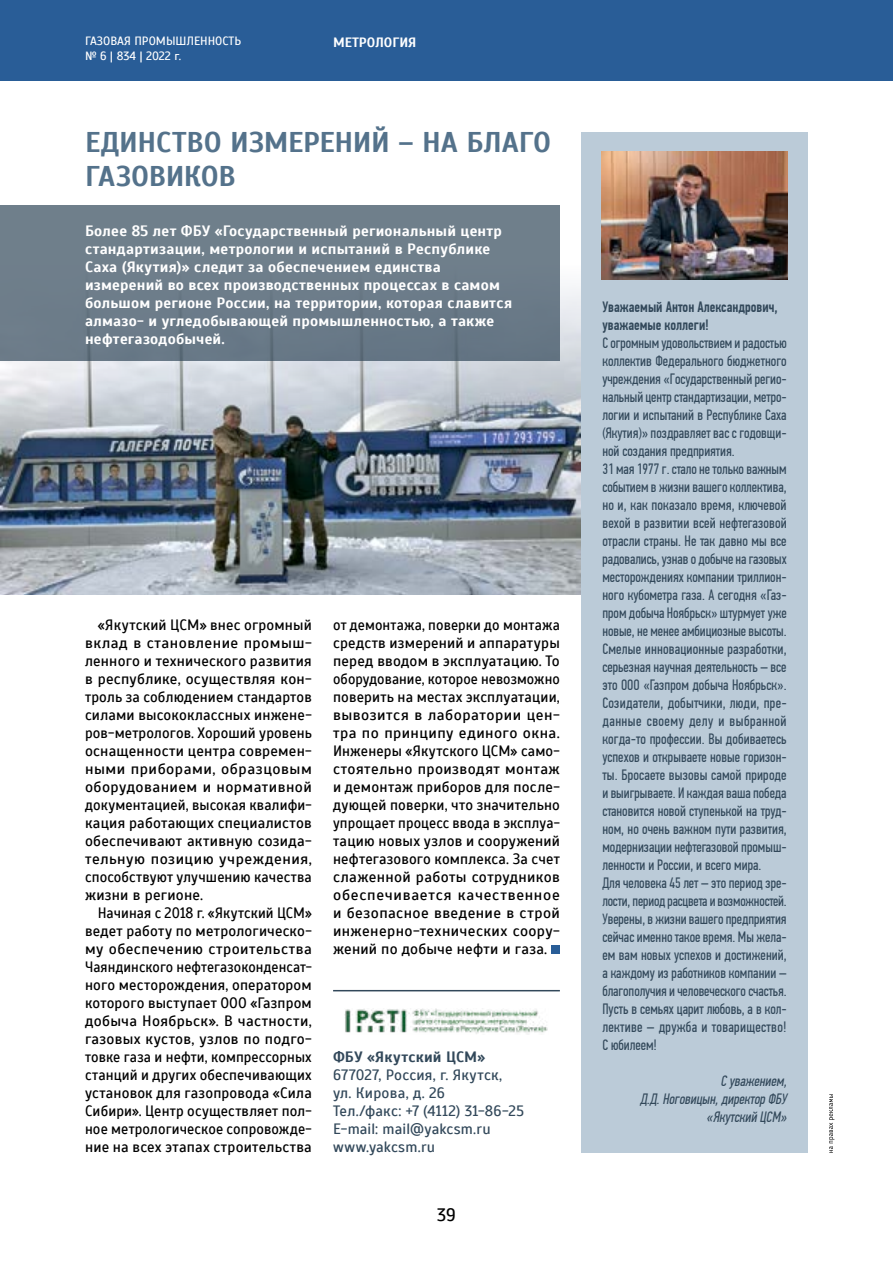
<style>
.page{position:relative;width:893px;height:1263px;background:#fff}
.page>*{position:absolute;margin:0;border:0;box-sizing:border-box;transform-origin:0 0}
.t1{font:700 28.5px/34.2px "Scada";letter-spacing:-.01em;color:#54728b}
.t2{font:18px "Scada";color:#000}
.t3{font:15px/18px "PF Din Text Comp Pro";color:#32485a}
.t4{font:15px/18px "Scada";letter-spacing:.015em;color:#000;text-align:justify;scale:.94 1}
.t5{font:15px/18px "Scada";letter-spacing:.015em;color:#000;text-align:justify}
.t6{font:700 15px/18px "Scada";letter-spacing:.015em;color:#fff}
.t7{font:15px/18px "Scada";letter-spacing:.015em;color:#32485a}
.t8{font:italic 15px/18px "PF Din Text Comp Pro";color:#32485a;text-align:right}
.t9{font:500 15px/18px "PF Din Text Comp Pro";color:#32485a}
.t10{font:700 15px "Scada";letter-spacing:.01em;color:#32485a}
.t11{font:700 13.5px "Scada";color:#fff}
.t12{font:12px/14.4px "Scada";color:#fff}
</style>
<div class="page">
<div style="left:0;top:0;width:893px;height:81px;background:#295d97"></div>
<div style="left:551px;top:945px;width:9px;height:9px;background:#295d97"></div>
<img style="left:0;top:287px;width:581px;height:308px">
<div style="left:0;top:205px;width:560px;height:156px;background:#6e7d8a"></div>
<hr style="left:333px;top:990px;width:227px;height:1px;background:#32485a">
<svg style="left:829px;top:1094px;width:5px;height:59px"></svg>
<img style="left:344px;top:1009px;width:204px;height:25px">
<div style="left:581px;top:132px;width:227px;height:1021px;background:#bbcbd8"></div>
<img style="left:602px;top:151px;width:185px;height:129px">
<p class="t12" style="left:85px;top:34px;width:158px">ГАЗОВАЯ ПРОМЫШЛЕННОСТЬ № 6 | 834 | 2022 г.</p>
<p class="t11" style="left:333px;top:34px;width:85px">МЕТРОЛОГИЯ</p>
<h1 class="t1" style="left:85px;top:126px;width:468px">ЕДИНСТВО ИЗМЕРЕНИЙ – НА БЛАГО<br>ГАЗОВИКОВ</h1>
<p class="t6" style="left:85px;top:222px;width:429px">Более 85 лет ФБУ «Государственный региональный центр стандартизации, метрологии и испытаний в Республике Саха (Якутия)» следит за обеспечением единства измерений во всех производственных процессах в самом большом регионе России, на территории, которая славится алмазо- и угледобывающей промышленностью, а также нефтегазодобычей.</p>
<p class="t5" style="left:85px;top:616px;width:228px;text-indent:13px">«Якутский ЦСМ» внес огромный вклад в становление промыш&shy;ленного и технического развития в республике, осуществляя кон&shy;троль за соблюдением стандартов силами высококлассных инжене&shy;ров-метрологов. Хороший уровень оснащенности центра современ&shy;ными приборами, образцовым оборудованием и нормативной документацией, высокая квалифи&shy;кация работающих специалистов обеспечивают активную созида&shy;тельную позицию учреждения, способствуют улучшению качества жизни в регионе.</p>
<p class="t4" style="left:85px;top:904px;width:243px;text-indent:13px">Начиная с 2018 г. «Якутский ЦСМ» ведет работу по метрологическо&shy;му обеспечению строительства Чаяндинского нефтегазоконденсат&shy;ного месторождения, оператором которого выступает ООО «Газпром добыча Ноябрьск». В частности, газовых кустов, узлов по подго&shy;товке газа и нефти, компрессорных станций и других обеспечивающих установок для газопровода «Сила Сибири». Центр осуществляет пол&shy;ное метрологическое сопровожде&shy;ние на всех этапах строительства</p>
<p class="t4" style="left:333px;top:616px;width:243px">от демонтажа, поверки до монтажа средств измерений и аппаратуры перед вводом в эксплуатацию. То оборудование, которое невозможно поверить на местах эксплуатации, вывозится в лаборатории цен&shy;тра по принципу единого окна.<br>Инженеры «Якутского ЦСМ» само&shy;стоятельно производят монтаж и демонтаж приборов для после&shy;дующей поверки, что значительно упрощает процесс ввода в эксплуа&shy;тацию новых узлов и сооружений нефтегазового комплекса. За счет слаженной работы сотрудников обеспечивается качественное и безопасное введение в строй инженерно-технических соору&shy;жений по добыче нефти и газа.</p>
<p class="t10" style="left:333px;top:1048px;width:154px">ФБУ «Якутский ЦСМ»</p>
<p class="t7" style="left:333px;top:1066px;width:192px">677027, Россия, г. Якутск, ул. Кирова, д. 26<br>Тел./факс: +7 (4112) 31-86-25<br>E-mail: mail@yakcsm.ru www.yakcsm.ru</p>
<p class="t2" style="left:437px;top:1204px;width:20px">39</p>
<p class="t9" style="left:602px;top:298px;width:177px">Уважаемый Антон Александрович, уважаемые коллеги!</p>
<p class="t3" style="left:602px;top:334px;width:186px">С огромным удовольствием и радостью коллектив Федерального бюджетного учреждения «Государственный регио&shy;нальный центр стандартизации, метро&shy;логии и испытаний в Республике Саха (Якутия)» поздравляет вас с годовщи&shy;ной создания предприятия.<br>31 мая 1977 г. стало не только важным событием в жизни вашего коллектива, но и, как показало время, ключевой вехой в развитии всей нефтегазовой отрасли страны. Не так давно мы все радовались, узнав о добыче на газовых месторождениях компании триллион&shy;ного кубометра газа. А сегодня «Газ&shy;пром добыча Ноябрьск» штурмует уже новые, не менее амбициозные высоты.<br>Смелые инновационные разработки, серьезная научная деятельность – все это ООО «Газпром добыча Ноябрьск».<br>Созидатели, добытчики, люди, пре&shy;данные своему делу и выбранной когда‑то профессии. Вы добиваетесь успехов и открываете новые горизон&shy;ты. Бросаете вызовы самой природе и выигрываете. И каждая ваша победа становится новой ступенькой на труд&shy;ном, но очень важном пути развития, модернизации нефтегазовой промыш&shy;ленности и России, и всего мира.<br>Для человека 45 лет – это период зре&shy;лости, период расцвета и возможностей.<br>Уверены, в жизни вашего предприятия сейчас именно такое время. Мы жела&shy;ем вам новых успехов и достижений, а каждому из работников компании – благополучия и человеческого счастья.<br>Пусть в семьях царит любовь, а в кол&shy;лективе – дружба и товарищество!<br>С юбилеем!</p>
<p class="t8" style="left:640px;top:1072px;width:151px">С уважением,<br>Д.Д. Ноговицын, директор ФБУ «Якутский ЦСМ»</p>
</div>
